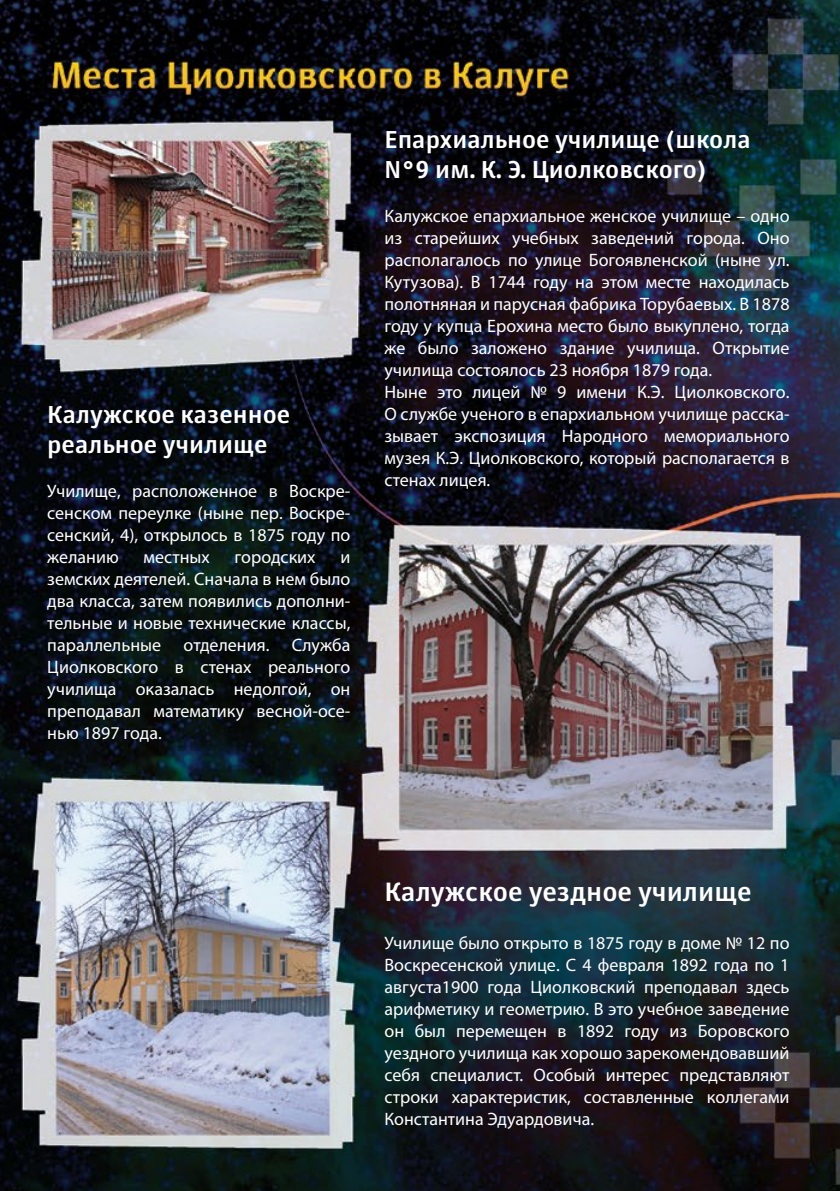
<style>
.page{position:relative;width:840px;height:1191px;background:#fff}
.page>*{position:absolute;margin:0;border:0;box-sizing:border-box;transform-origin:0 0}
.t1{font:700 26px "Story";color:#fff}
.t2{font:700 24px/30px "Story";color:#fff}
.t3{font:18px/22px "Myriad Pro";color:#fff;text-align:justify}
</style>
<div class="page">
<img style="left:0;top:0;width:839px;height:1191px">
<h2 class="t2" style="left:47px;top:400px;width:244px">Калужское казенное реальное училище</h2>
<p class="t3" style="left:47px;top:480px;width:304px">Училище, расположенное в Воскре&shy;сенском переулке (ныне пер. Воскре&shy;сенский, 4), открылось в 1875 году по желанию</p>
<p class="t3" style="left:143px;top:546px;width:68px">местных</p>
<p class="t3" style="left:234px;top:546px;width:82px">городских</p>
<p class="t3" style="left:47px;top:546px;width:304px;text-indent:293px">и земских деятелей. Сначала в нем было два класса, затем появились дополни&shy;тельные и новые технические классы, параллельные отделения. Служба Циолковского в стенах реального училища оказалась недолгой, он преподавал математику весной-осе&shy;нью 1897 года.</p>
<h2 class="t2" style="left:384px;top:124px;width:367px">Епархиальное училище (школа<br>N°9 им. К. Э. Циолковского)</h2>
<p class="t3" style="left:384px;top:204px;width:406px;text-align:left">Калужское епархиальное женское училище – одно из старейших учебных заведений города. Оно располагалось по улице Богоявленской (ныне ул.<br>Кутузова). В 1744 году на этом месте находилась полотняная и парусная фабрика Торубаевых. В 1878 году у купца Ерохина место было выкуплено, тогда же было заложено здание училища. Открытие училища состоялось 23 ноября 1879 года.<br>Ныне это лицей № 9 имени К.Э. Циолковского.<br>О службе ученого в епархиальном училище расска&shy;зывает экспозиция Народного мемориального музея К.Э. Циолковского, который располагается в стенах лицея.</p>
<h1 class="t1" style="left:384px;top:876px;width:368px">Калужское уездное училище</h1>
<p class="t3" style="left:384px;top:931px;width:406px">Училище было открыто в 1875 году в доме № 12 по Воскресенской улице. С 4 февраля 1892 года по 1 августа1900 года Циолковский преподавал здесь арифметику и геометрию. В это учебное заведение он был перемещен в 1892 году из Боровского уездного училища как хорошо зарекомендовавший себя специалист. Особый интерес представляют строки характеристик, составленные коллегами Константина Эдуардовича.</p>
</div>
